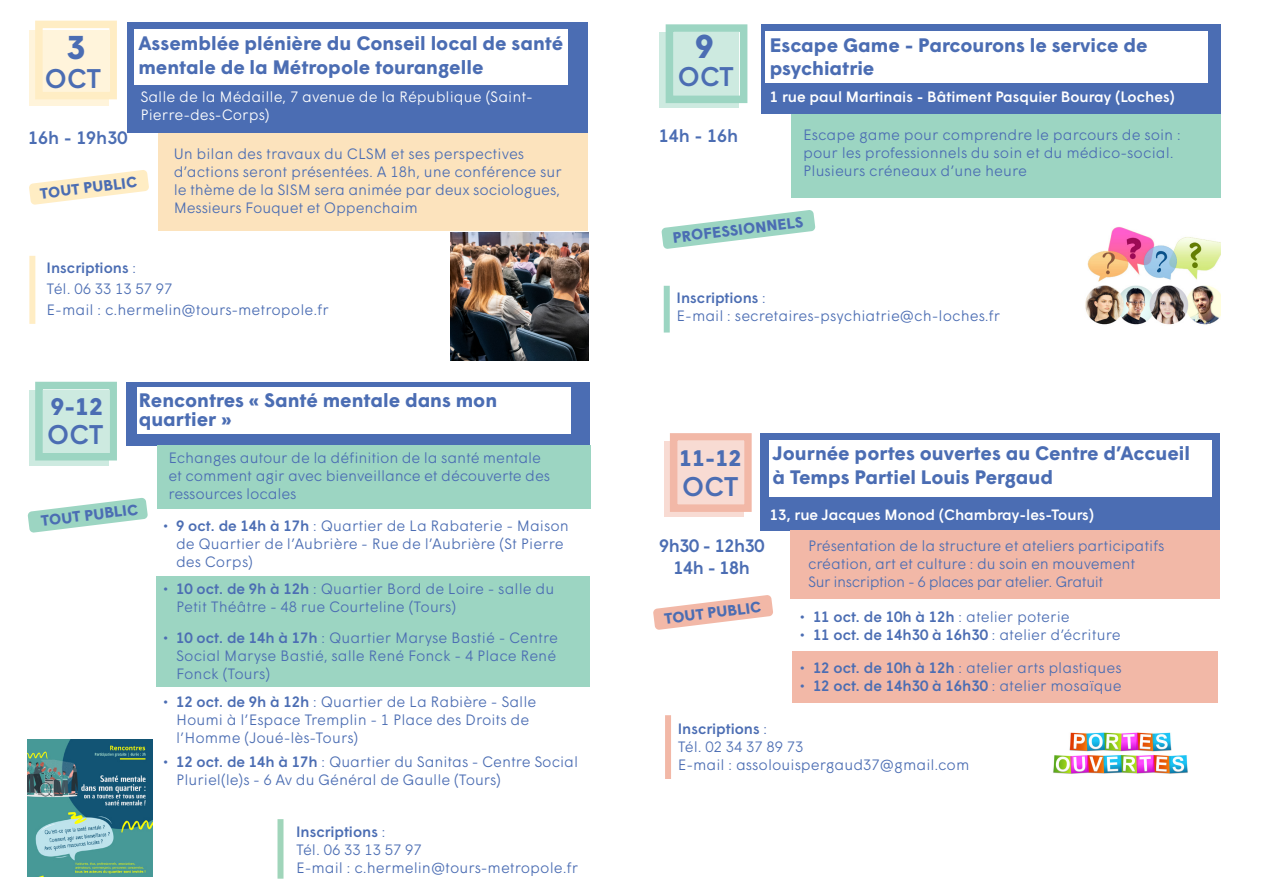
<style>
.page{position:relative;width:1263px;height:893px;background:#fff}
.page>*{position:absolute;margin:0;border:0;box-sizing:border-box;transform-origin:0 0}
.t1{font:700 33px "Wigrum";color:#4b6db3}
.t2{font:500 27px "Wigrum";letter-spacing:.005em;color:#4b6db3}
.t3{font:700 24px "Wigrum";color:#4b6db3}
.t4{font:700 22.5px "Wigrum";color:#4b6db3}
.t5{font:700 19.5px/23.4px "Wigrum";color:#4b6db3}
.t6{font:500 18px/21.6px "Wigrum";letter-spacing:-.02em;color:#4b6db3;text-align:center}
.t7{font:500 18px "Wigrum";color:#4b6db3}
.t8{font:300 15px/18px "Wigrum";color:#4b6db3}
.t9{font:500 15px "Wigrum";color:#4b6db3}
.t10{font:500 15px "Wigrum";color:#fff}
.t11{font:300 15px/18px "Wigrum";color:#fff}
.t12{font:700 15px "Wigrum";color:#4b6db3}
.s1{font-weight:300}
.s2{font-weight:500}
</style>
<div class="page">
<div style="left:792px;top:651px;width:425px;height:51px;background:#f2b8a7"></div>
<div style="left:664px;top:441px;width:79px;height:76px;background:#f8dbd3"></div>
<div style="left:670px;top:433px;width:82px;height:79px;border:8px solid #f2b8a7"></div>
<div style="left:761px;top:433px;width:459px;height:98px;background:#4b6db3"></div>
<div style="left:769px;top:441px;width:442px;height:56px;background:#fff"></div>
<div style="left:790px;top:530px;width:430px;height:68px;background:#f2b8a7"></div>
<div style="left:665px;top:715px;width:6px;height:64px;background:#f2b8a7"></div>
<div style="left:791px;top:113px;width:429px;height:85px;background:#9cd5c2"></div>
<div style="left:660px;top:32px;width:79px;height:76px;background:#cdeae0"></div>
<div style="left:666px;top:24px;width:81px;height:79px;border:8px solid #9cd5c2"></div>
<svg style="left:661px;top:210px;width:154px;height:39px"></svg>
<div style="left:664px;top:286px;width:6px;height:47px;background:#9cd5c2"></div>
<svg style="left:653px;top:595px;width:120px;height:35px"></svg>
<img style="left:1085px;top:227px;width:135px;height:98px">
<img style="left:1053px;top:732px;width:135px;height:42px">
<div style="left:156px;top:576px;width:434px;height:111px;background:#9cd5c2"></div>
<div style="left:29px;top:30px;width:79px;height:76px;background:#fff4db"></div>
<div style="left:35px;top:21px;width:82px;height:78px;border:8px solid #ffedc4"></div>
<div style="left:29px;top:390px;width:80px;height:76px;background:#cdeae0"></div>
<div style="left:35px;top:382px;width:82px;height:78px;border:8px solid #9cd5c2"></div>
<div style="left:158px;top:133px;width:430px;height:98px;background:#fce3bd"></div>
<div style="left:127px;top:22px;width:461px;height:110px;background:#4b6db3"></div>
<div style="left:134px;top:29px;width:434px;height:56px;background:#fff"></div>
<div style="left:126px;top:382px;width:463px;height:64px;background:#4b6db3"></div>
<div style="left:137px;top:387px;width:433px;height:47px;background:#fff"></div>
<svg style="left:28px;top:498px;width:120px;height:35px"></svg>
<div style="left:29px;top:256px;width:6px;height:68px;background:#ffedc4"></div>
<div style="left:277px;top:819px;width:6px;height:60px;background:#a0d5ba"></div>
<svg style="left:29px;top:170px;width:120px;height:35px"></svg>
<img style="left:451px;top:233px;width:137px;height:127px">
<img style="left:28px;top:739px;width:125px;height:138px">
<div style="left:157px;top:445px;width:434px;height:63px;background:#9cd5c2"></div>
<div style="left:761px;top:24px;width:460px;height:90px;background:#4b6db3"></div>
<div style="left:765px;top:31px;width:443px;height:52px;background:#fff"></div>
<p class="t1" style="left:66px;top:22px;width:21px">3</p>
<p class="t2" style="left:45px;top:58px;width:58px">OCT</p>
<p class="t5" style="left:138px;top:30px;width:426px">Assemblée plénière du Conseil local de santé mentale de la Métropole tourangelle</p>
<p class="t11" style="left:140px;top:87px;width:394px">Salle de la Médaille, 7 avenue de la République (Saint-<br>Pierre-des-Corps)</p>
<p class="t8" style="left:174px;top:143px;width:390px">Un bilan des travaux du CLSM et ses perspectives d’actions seront présentées. A 18h, une conférence sur le thème de la SISM sera animée par deux sociologues, Messieurs Fouquet et Oppenchaim</p>
<p class="t7" style="left:28px;top:124px;width:101px">16h - 19h30</p>
<p class="t12" style="left:39px;top:182px;width:99px;rotate:-7deg">TOUT PUBLIC</p>
<p class="t9" style="left:47px;top:257px;width:91px">Inscriptions <span class="s1">:</span></p>
<p class="t8" style="left:47px;top:279px;width:127px">Tél. 06 33 13 57 97</p>
<p class="t8" style="left:47px;top:300px;width:284px">E-mail : c.hermelin@tours-metropole.fr</p>
<p class="t3" style="left:50px;top:388px;width:54px">9-12</p>
<p class="t2" style="left:47px;top:414px;width:58px">OCT</p>
<p class="t5" style="left:139px;top:389px;width:360px;line-height:19.5px">Rencontres « Santé mentale dans mon quartier »</p>
<p class="t8" style="left:169px;top:448px;width:383px">Echanges autour de la définition de la santé mentale et comment agir avec bienveillance et découverte des ressources locales</p>
<p class="t12" style="left:40px;top:509px;width:99px;rotate:-7deg">TOUT PUBLIC</p>
<p class="t8" style="left:176px;top:515px;width:394px;text-indent:-13px"><span class="s2">• 9 oct. de 14h à 17h</span> : Quartier de La Rabaterie - Maison de Quartier de l’Aubrière - Rue de l’Aubrière (St Pierre des Corps)</p>
<p class="t8" style="left:176px;top:578px;width:380px;text-indent:-13px"><span class="s2">• 10 oct. de 9h à 12h</span> : Quartier Bord de Loire - salle du<br>Petit Théâtre - 48 rue Courteline (Tours)</p>
<p class="t8" style="left:176px;top:628px;width:383px;text-indent:-13px"><span class="s2">• 10 oct. de 14h à 17h</span> : Quartier Maryse Bastié - Centre<br>Social Maryse Bastié, salle René Fonck - 4 Place René<br>Fonck (Tours)</p>
<p class="t8" style="left:176px;top:692px;width:362px;text-indent:-13px"><span class="s2">• 12 oct. de 9h à 12h</span> : Quartier de La Rabière - Salle<br>Houmi à l’Espace Tremplin - 1 Place des Droits de l’Homme (Joué-lès-Tours)</p>
<p class="t8" style="left:176px;top:751px;width:404px;text-indent:-13px"><span class="s2">• 12 oct. de 14h à 17h</span> : Quartier du Sanitas - Centre Social<br>Pluriel(le)s - 6 Av du Général de Gaulle (Tours)</p>
<p class="t9" style="left:296px;top:820px;width:91px">Inscriptions <span class="s1">:</span></p>
<p class="t8" style="left:296px;top:839px;width:127px">Tél. 06 33 13 57 97</p>
<p class="t8" style="left:296px;top:857px;width:284px">E-mail : c.hermelin@tours-metropole.fr</p>
<p class="t1" style="left:695px;top:21px;width:21px">9</p>
<p class="t2" style="left:678px;top:56px;width:58px">OCT</p>
<p class="t6" style="left:659px;top:124px;width:81px">14h - 16h</p>
<p class="t5" style="left:770px;top:32px;width:379px">Escape Game - Parcourons le service de psychiatrie</p>
<p class="t10" style="left:770px;top:86px;width:406px">1 rue paul Martinais - Bâtiment Pasquier Bouray (Loches)</p>
<p class="t8" style="left:803px;top:125px;width:379px">Escape game pour comprendre le parcours de soin : pour les professionnels du soin et du médico-social.<br>Plusieurs créneaux d’une heure</p>
<p class="t12" style="left:671px;top:226px;width:133px;rotate:-7deg">PROFESSIONNELS</p>
<p class="t9" style="left:676px;top:286px;width:91px">Inscriptions <span class="s1">:</span></p>
<p class="t8" style="left:676px;top:305px;width:326px">E-mail : secretaires-psychiatrie@ch-loches.fr</p>
<p class="t4" style="left:679px;top:441px;width:64px">11-12</p>
<p class="t2" style="left:682px;top:466px;width:58px">OCT</p>
<p class="t5" style="left:772px;top:440px;width:419px">Journée portes ouvertes au Centre d’Accueil à Temps Partiel Louis Pergaud</p>
<p class="t10" style="left:770px;top:503px;width:326px">13, rue Jacques Monod (Chambray-les-Tours)</p>
<p class="t6" style="left:659px;top:534px;width:107px">9h30 - 12h30<br>14h - 18h</p>
<p class="t8" style="left:808px;top:536px;width:358px">Présentation de la structure et ateliers participatifs création, art et culture : du soin en mouvement<br>Sur inscription - 6 places par atelier. Gratuit</p>
<p class="t12" style="left:663px;top:607px;width:99px;rotate:-7deg">TOUT PUBLIC</p>
<p class="t9" style="left:800px;top:605px;width:271px">• 11 oct. de 10h à 12h <span class="s1">: atelier poterie</span></p>
<p class="t9" style="left:800px;top:623px;width:322px">• 11 oct. de 14h30 à 16h30 <span class="s1">: atelier d’écriture</span></p>
<p class="t8" style="left:800px;top:658px;width:323px"><span class="s2">• 12 oct. de 10h à 12h</span> : atelier arts plastiques</p>
<p class="t9" style="left:800px;top:674px;width:323px">• 12 oct. de 14h30 à 16h30 <span class="s1">: atelier mosaïque</span></p>
<p class="t9" style="left:678px;top:717px;width:91px">Inscriptions <span class="s1">:</span></p>
<p class="t8" style="left:678px;top:736px;width:127px">Tél. 02 34 37 89 73</p>
<p class="t8" style="left:678px;top:754px;width:293px">E-mail : assolouispergaud37@gmail.com</p>
</div>
